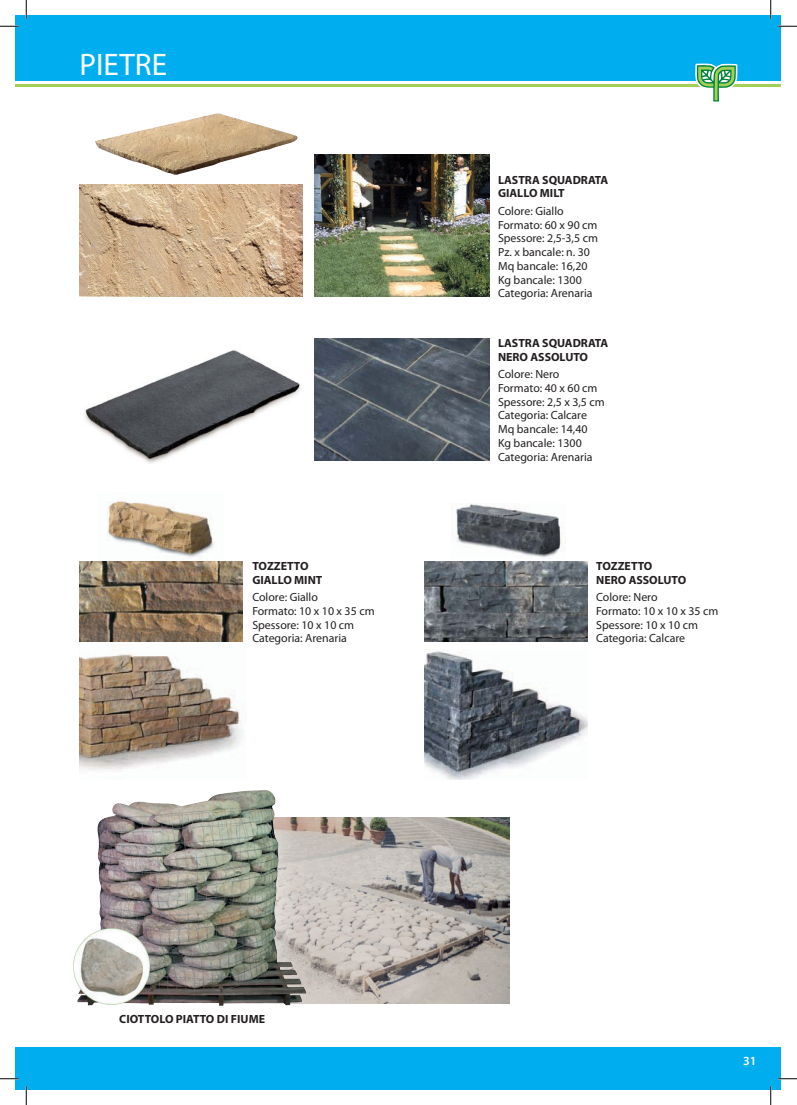
<style>
.page{position:relative;width:797px;height:1105px;background:#fff}
.page>*{position:absolute;margin:0;border:0;box-sizing:border-box;transform-origin:0 0}
.t1{font:31.25px "Myriad Pro";color:#fff}
.t2{font:600 12.5px "Myriad Pro";color:#fff}
.t3{font:11.88px "Myriad Pro";color:#231f20}
.t4{font:700 11.88px "Myriad Pro";color:#231f20}
</style>
<div class="page">
<div style="left:16px;top:1047px;width:765px;height:42px;background:#00aeef"></div>
<div style="left:16px;top:16px;width:765px;height:65px;background:#00aeef"></div>
<hr style="left:16px;top:84px;width:765px;height:2px;background:#a3cf57">
<svg style="left:695px;top:64px;width:42px;height:38px"></svg>
<img style="left:79px;top:184px;width:224px;height:113px">
<img style="left:95px;top:113px;width:203px;height:62px">
<img style="left:314px;top:154px;width:176px;height:143px">
<img style="left:358px;top:817px;width:152px;height:186px">
<img style="left:73px;top:790px;width:285px;height:216px">
<img style="left:79px;top:653px;width:164px;height:118px">
<img style="left:107px;top:501px;width:107px;height:59px">
<img style="left:425px;top:651px;width:162px;height:129px">
<img style="left:452px;top:503px;width:110px;height:55px">
<img style="left:425px;top:561px;width:162px;height:81px">
<img style="left:79px;top:561px;width:164px;height:81px">
<img style="left:85px;top:350px;width:216px;height:113px">
<img style="left:314px;top:338px;width:176px;height:122px">
<svg style="left:0;top:25px;width:19px;height:2px"></svg>
<svg style="left:778px;top:25px;width:19px;height:2px"></svg>
<svg style="left:0;top:1078px;width:19px;height:1px"></svg>
<svg style="left:778px;top:1078px;width:19px;height:1px"></svg>
<svg style="left:25px;top:0;width:2px;height:19px"></svg>
<svg style="left:25px;top:1086px;width:2px;height:19px"></svg>
<svg style="left:770px;top:0;width:1px;height:19px"></svg>
<svg style="left:770px;top:1086px;width:1px;height:19px"></svg>
<p class="t1" style="left:79px;top:45px;width:89px">PIETRE</p>
<p class="t4" style="left:252px;top:558px;width:58px">TOZZETTO</p>
<p class="t4" style="left:252px;top:572px;width:72px">GIALLO MINT</p>
<p class="t3" style="left:252px;top:590px;width:67px">Colore: Giallo</p>
<p class="t3" style="left:252px;top:604px;width:124px">Formato: 10 x 10 x 35 cm</p>
<p class="t3" style="left:252px;top:617px;width:103px">Spessore: 10 x 10 cm</p>
<p class="t3" style="left:252px;top:631px;width:96px">Categoria: Arenaria</p>
<p class="t4" style="left:498px;top:172px;width:112px">LASTRA SQUADRATA</p>
<p class="t4" style="left:498px;top:186px;width:68px">GIALLO MILT</p>
<p class="t3" style="left:498px;top:203px;width:67px">Colore: Giallo</p>
<p class="t3" style="left:498px;top:217px;width:101px">Formato: 60 x 90 cm</p>
<p class="t3" style="left:498px;top:231px;width:101px">Spessore: 2,5-3,5 cm</p>
<p class="t3" style="left:498px;top:245px;width:93px">Pz. x bancale: n. 30</p>
<p class="t3" style="left:498px;top:258px;width:91px">Mq bancale: 16,20</p>
<p class="t3" style="left:498px;top:272px;width:85px">Kg bancale: 1300</p>
<p class="t3" style="left:498px;top:286px;width:96px">Categoria: Arenaria</p>
<p class="t4" style="left:498px;top:335px;width:112px">LASTRA SQUADRATA</p>
<p class="t4" style="left:498px;top:349px;width:92px">NERO ASSOLUTO</p>
<p class="t3" style="left:498px;top:367px;width:63px">Colore: Nero</p>
<p class="t3" style="left:498px;top:381px;width:101px">Formato: 40 x 60 cm</p>
<p class="t3" style="left:498px;top:394px;width:108px">Spessore: 2,5 x 3,5 cm</p>
<p class="t3" style="left:498px;top:408px;width:90px">Categoria: Calcare</p>
<p class="t3" style="left:498px;top:422px;width:91px">Mq bancale: 14,40</p>
<p class="t3" style="left:498px;top:436px;width:85px">Kg bancale: 1300</p>
<p class="t3" style="left:498px;top:449px;width:96px">Categoria: Arenaria</p>
<p class="t4" style="left:596px;top:558px;width:58px">TOZZETTO</p>
<p class="t4" style="left:596px;top:572px;width:92px">NERO ASSOLUTO</p>
<p class="t3" style="left:596px;top:590px;width:63px">Colore: Nero</p>
<p class="t3" style="left:596px;top:604px;width:124px">Formato: 10 x 10 x 35 cm</p>
<p class="t3" style="left:596px;top:617px;width:103px">Spessore: 10 x 10 cm</p>
<p class="t3" style="left:596px;top:631px;width:90px">Categoria: Calcare</p>
<p class="t4" style="left:119px;top:1011px;width:147px">CIOTTOLO PIATTO DI FIUME</p>
<p class="t2" style="left:743px;top:1053px;width:15px">31</p>
</div>
